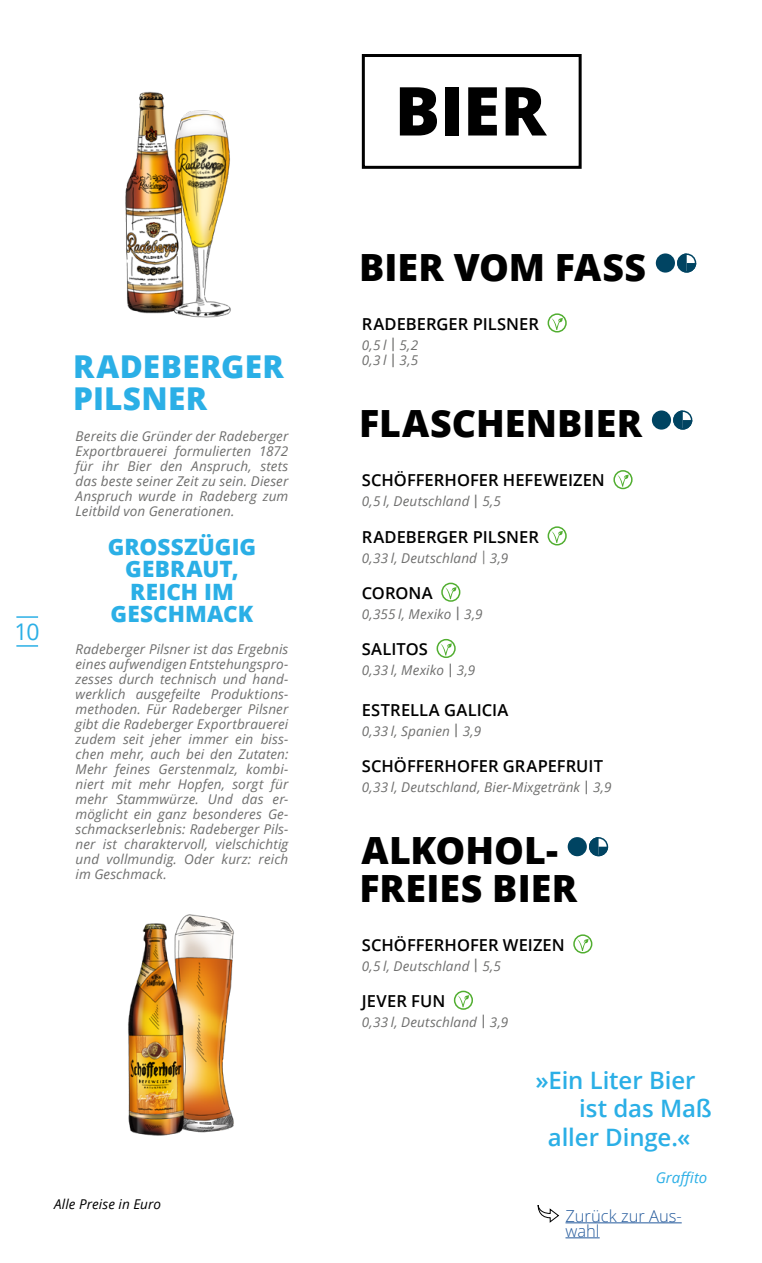
<style>
.page{position:relative;width:762px;height:1263px;background:#fff}
.page>*{position:absolute;margin:0;border:0;box-sizing:border-box;transform-origin:0 0}
.t1{font:800 67.5px "Open Sans";color:#000}
.t2{font:800 37.5px/37.5px "Open Sans";color:#000}
.t3{font:800 31.5px/31.5px "Open Sans";letter-spacing:.01em;color:#2bafe6}
.t4{font:600 24px "Open Sans";letter-spacing:-.005em;color:#2bafe6}
.t5{font:22.95px "Open Sans";color:#2bafe6}
.t6{font:800 22.5px/22.5px "Open Sans";letter-spacing:.005em;color:#2bafe6;text-align:center}
.t7{font:600 16.5px "Open Sans";color:#000}
.t8{font:300 16.5px/15px "Open Sans";color:#245a9c}
.t9{font:italic 15px "Open Sans";color:#2bafe6}
.t10{font:italic 13.5px/15px "Open Sans";letter-spacing:.01em;color:#6f6f6e;text-align:justify}
.t11{font:italic 13.5px "Open Sans";letter-spacing:.005em;color:#000}
.s1{font-weight:600;font-style:normal}
</style>
<div class="page">
<img style="left:128px;top:914px;width:106px;height:222px">
<img style="left:125px;top:91px;width:39px;height:223px">
<img style="left:159px;top:103px;width:72px;height:215px">
<hr style="left:565px;top:1222px;width:116px;height:1px;background:#245a9c">
<hr style="left:565px;top:1237px;width:34px;height:1px;background:#245a9c">
<svg style="left:537px;top:1205px;width:22px;height:18px"></svg>
<div style="left:361px;top:54px;width:220px;height:115px;border:3px solid #000"></div>
<div style="left:655px;top:253px;width:19px;height:20px;background:#004462;border-radius:50%"></div>
<svg style="left:677px;top:253px;width:18px;height:20px"></svg>
<svg style="left:551px;top:318px;width:11px;height:11px"></svg>
<div style="left:547px;top:313px;width:19px;height:19px;border:2px solid #51ae30;border-radius:50%"></div>
<div style="left:567px;top:837px;width:19px;height:19px;background:#004462;border-radius:50%"></div>
<svg style="left:589px;top:837px;width:18px;height:19px"></svg>
<svg style="left:576px;top:939px;width:12px;height:11px"></svg>
<div style="left:573px;top:934px;width:19px;height:19px;border:2px solid #51ae30;border-radius:50%"></div>
<svg style="left:457px;top:995px;width:12px;height:12px"></svg>
<div style="left:453px;top:991px;width:19px;height:19px;border:2px solid #51ae30;border-radius:50%"></div>
<div style="left:651px;top:410px;width:19px;height:20px;background:#004462;border-radius:50%"></div>
<svg style="left:673px;top:410px;width:19px;height:20px"></svg>
<svg style="left:617px;top:475px;width:11px;height:11px"></svg>
<div style="left:613px;top:470px;width:19px;height:19px;border:2px solid #51ae30;border-radius:50%"></div>
<svg style="left:551px;top:531px;width:11px;height:11px"></svg>
<div style="left:547px;top:526px;width:19px;height:19px;border:2px solid #51ae30;border-radius:50%"></div>
<svg style="left:445px;top:587px;width:11px;height:12px"></svg>
<div style="left:441px;top:583px;width:19px;height:19px;border:2px solid #51ae30;border-radius:50%"></div>
<svg style="left:440px;top:643px;width:11px;height:12px"></svg>
<div style="left:436px;top:639px;width:19px;height:19px;border:2px solid #51ae30;border-radius:50%"></div>
<hr style="left:16px;top:645px;width:22px;height:2px;background:#2bafe6">
<hr style="left:16px;top:616px;width:22px;height:2px;background:#2bafe6">
<h3 class="t5" style="left:15px;top:616px;width:26px">10</h3>
<h3 class="t3" style="left:73px;top:349px;width:212px">RADEBERGER<br>PILSNER</h3>
<p class="t10" style="left:75px;top:428px;width:214px">Bereits die Gründer der Radeberger Exportbrauerei formulierten 1872 für ihr Bier den Anspruch, stets das beste seiner Zeit zu sein. Dieser Anspruch wurde in Radeberg zum Leitbild von Generationen.</p>
<h3 class="t6" style="left:108px;top:534px;width:150px">GROSSZÜGIG<br>GEBRAUT,<br>REICH IM<br>GESCHMACK</h3>
<p class="t10" style="left:75px;top:641px;width:214px">Radeberger Pilsner ist das Ergebnis eines aufwendigen Entstehungspro&shy;zesses durch technisch und hand&shy;werklich ausgefeilte Produktions&shy;methoden. Für Radeberger Pilsner gibt die Radeberger Exportbrauerei zudem seit jeher immer ein biss&shy;chen mehr, auch bei den Zutaten:<br>Mehr feines Gerstenmalz, kombi&shy;niert mit mehr Hopfen, sorgt für mehr Stammwürze. Und das er&shy;möglicht ein ganz besonderes Ge&shy;schmackserlebnis: Radeberger Pils&shy;ner ist charaktervoll, vielschichtig und vollmundig. Oder kurz: reich im Geschmack.</p>
<p class="t11" style="left:54px;top:1195px;width:108px">Alle Preise in Euro</p>
<h1 class="t1" style="left:394px;top:60px;width:153px">BIER</h1>
<h2 class="t2" style="left:359px;top:246px;width:288px">BIER VOM FASS</h2>
<p class="t7" style="left:361px;top:312px;width:178px">RADEBERGER PILSNER</p>
<p class="t10" style="left:361px;top:336px;width:58px;line-height:15.8px">0,5 l <span class="s1">|</span> 5,2<br>0,3 l <span class="s1">|</span> 3,5</p>
<h2 class="t2" style="left:359px;top:403px;width:284px">FLASCHENBIER</h2>
<p class="t7" style="left:361px;top:469px;width:244px">SCHÖFFERHOFER HEFEWEIZEN</p>
<p class="t10" style="left:361px;top:493px;width:141px">0,5 l, Deutschland <span class="s1">|</span> 5,5</p>
<p class="t7" style="left:361px;top:525px;width:178px">RADEBERGER PILSNER</p>
<p class="t10" style="left:361px;top:550px;width:148px">0,33 l, Deutschland | 3,9</p>
<p class="t7" style="left:361px;top:581px;width:72px">CORONA</p>
<p class="t10" style="left:361px;top:606px;width:122px">0,355 l, Mexiko <span class="s1">|</span> 3,9</p>
<p class="t7" style="left:361px;top:638px;width:68px">SALITOS</p>
<p class="t10" style="left:361px;top:662px;width:115px">0,33 l, Mexiko <span class="s1">|</span> 3,9</p>
<p class="t7" style="left:361px;top:698px;width:148px">ESTRELLA GALICIA</p>
<p class="t10" style="left:361px;top:723px;width:121px">0,33 l, Spanien <span class="s1">|</span> 3,9</p>
<p class="t7" style="left:361px;top:755px;width:242px">SCHÖFFERHOFER GRAPEFRUIT</p>
<p class="t10" style="left:361px;top:779px;width:251px">0,33 l, Deutschland, Bier-Mixgetränk <span class="s1">|</span> 3,9</p>
<h2 class="t2" style="left:359px;top:830px;width:219px">ALKOHOL-<br>FREIES BIER</h2>
<p class="t7" style="left:361px;top:933px;width:204px">SCHÖFFERHOFER WEIZEN</p>
<p class="t10" style="left:361px;top:958px;width:141px">0,5 l, Deutschland <span class="s1">|</span> 5,5</p>
<p class="t7" style="left:361px;top:989px;width:85px">JEVER FUN</p>
<p class="t10" style="left:361px;top:1014px;width:148px">0,33 l, Deutschland <span class="s1">|</span> 3,9</p>
<h3 class="t4" style="left:535px;top:1064px;width:161px">»Ein Liter Bier</h3>
<h3 class="t4" style="left:579px;top:1092px;width:134px">ist das Maß</h3>
<h3 class="t4" style="left:547px;top:1121px;width:144px">aller Dinge.«</h3>
<p class="t9" style="left:655px;top:1168px;width:53px">Graffito</p>
<p class="t8" style="left:565px;top:1208px;width:118px">Zurück zur Aus&shy;wahl</p>
</div>
